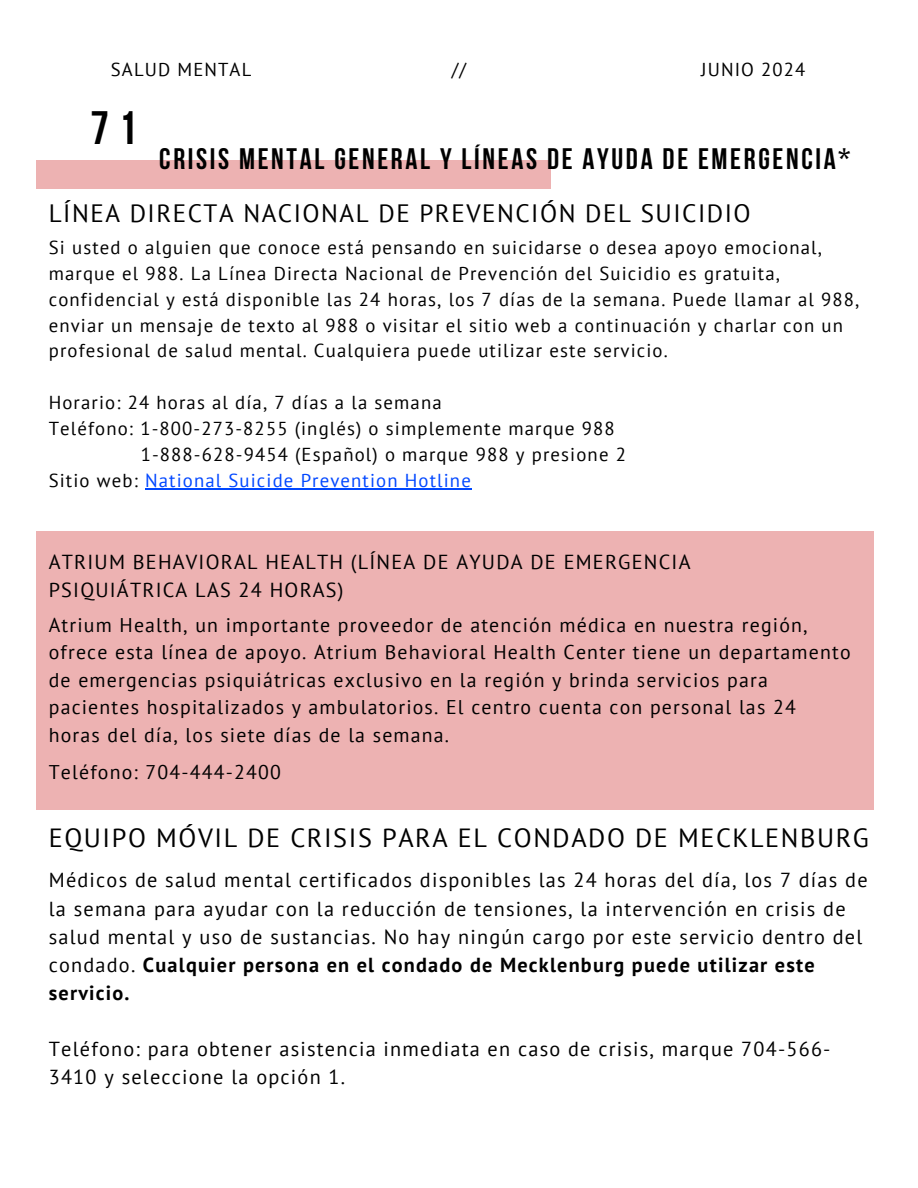
<style>
.page{position:relative;width:918px;height:1188px;background:#fff}
.page>*{position:absolute;margin:0;border:0;box-sizing:border-box;transform-origin:0 0}
.t1{font:700 46.65px "Bebas Neue";color:#000}
.t2{font:700 29.55px "Bebas Neue";letter-spacing:.09em;color:#000}
.t3{font:26.25px "PT Sans";letter-spacing:.06em;color:#000}
.t4{font:25.05px "PT Sans";letter-spacing:.06em;color:#000}
.t5{font:20.25px/28.2px "PT Sans";letter-spacing:.06em;color:#000}
.t6{font:19.8px/27.6px "PT Sans";letter-spacing:.06em;color:#000}
.t7{font:18.75px/25.8px "PT Sans";letter-spacing:.06em;color:#000}
.t8{font:18.75px "PT Sans";letter-spacing:.06em;color:#0047ff}
.t9{font:18.6px "PT Sans";letter-spacing:.06em;color:#000}
.s1{color:#000}
.s2{font-weight:700}
</style>
<div class="page">
<div style="left:36px;top:160px;width:515px;height:28px;background:#edb2b2"></div>
<hr style="left:145px;top:488px;width:327px;height:1px;background:#0047ff">
<div style="left:36px;top:531px;width:838px;height:279px;background:#edb2b2"></div>
<h3 class="t9" style="left:111px;top:57px;width:142px">SALUD MENTAL</h3>
<p class="t9" style="left:452px;top:57px;width:16px">//</p>
<p class="t9" style="left:701px;top:57px;width:106px">JUNIO 2024</p>
<h3 class="t1" style="left:91px;top:109px;width:48px">71</h3>
<p class="t2" style="left:159px;top:147px;width:692px">CRISIS MENTAL GENERAL Y LÍNEAS DE AYUDA DE EMERGENCIA*</p>
<h2 class="t4" style="left:49px;top:196px;width:703px">LÍNEA DIRECTA NACIONAL DE PREVENCIÓN DEL SUICIDIO</h2>
<p class="t7" style="left:49px;top:234px;width:812px">Si usted o alguien que conoce está pensando en suicidarse o desea apoyo emocional, marque el 988. La Línea Directa Nacional de Prevención del Suicidio es gratuita, confidencial y está disponible las 24 horas, los 7 días de la semana. Puede llamar al 988, enviar un mensaje de texto al 988 o visitar el sitio web a continuación y charlar con un profesional de salud mental. Cualquiera puede utilizar este servicio.</p>
<h3 class="t7" style="left:49px;top:389px;width:394px">Horario: 24 horas al día, 7 días a la semana</h3>
<p class="t7" style="left:49px;top:415px;width:568px">Teléfono: 1-800-273-8255 (inglés) o simplemente marque 988</p>
<h1 class="t7" style="left:141px;top:441px;width:487px">1-888-628-9454 (Español) o marque 988 y presione 2</h1>
<p class="t8" style="left:49px;top:468px;width:424px"><span class="s1">Sitio web:</span> National Suicide Prevention Hotline</p>
<p class="t5" style="left:49px;top:547px;width:643px">ATRIUM BEHAVIORAL HEALTH (LÍNEA DE AYUDA DE EMERGENCIA<br>PSIQUIÁTRICA LAS 24 HORAS)</p>
<p class="t6" style="left:49px;top:611px;width:803px">Atrium Health, un importante proveedor de atención médica en nuestra región, ofrece esta línea de apoyo. Atrium Behavioral Health Center tiene un departamento de emergencias psiquiátricas exclusivo en la región y brinda servicios para pacientes hospitalizados y ambulatorios. El centro cuenta con personal las 24 horas del día, los siete días de la semana.</p>
<h2 class="t6" style="left:49px;top:758px;width:234px">Teléfono: 704-444-2400</h2>
<p class="t3" style="left:49px;top:821px;width:822px">EQUIPO MÓVIL DE CRISIS PARA EL CONDADO DE MECKLENBURG</p>
<p class="t5" style="left:49px;top:866px;width:820px">Médicos de salud mental certificados disponibles las 24 horas del día, los 7 días de la semana para ayudar con la reducción de tensiones, la intervención en crisis de salud mental y uso de sustancias. No hay ningún cargo por este servicio dentro del condado. <span class="s2">Cualquier persona en el condado de Mecklenburg puede utilizar este servicio.</span></p>
<p class="t5" style="left:49px;top:1035px;width:783px">Teléfono: para obtener asistencia inmediata en caso de crisis, marque 704-566-<br>3410 y seleccione la opción 1.</p>
</div>
